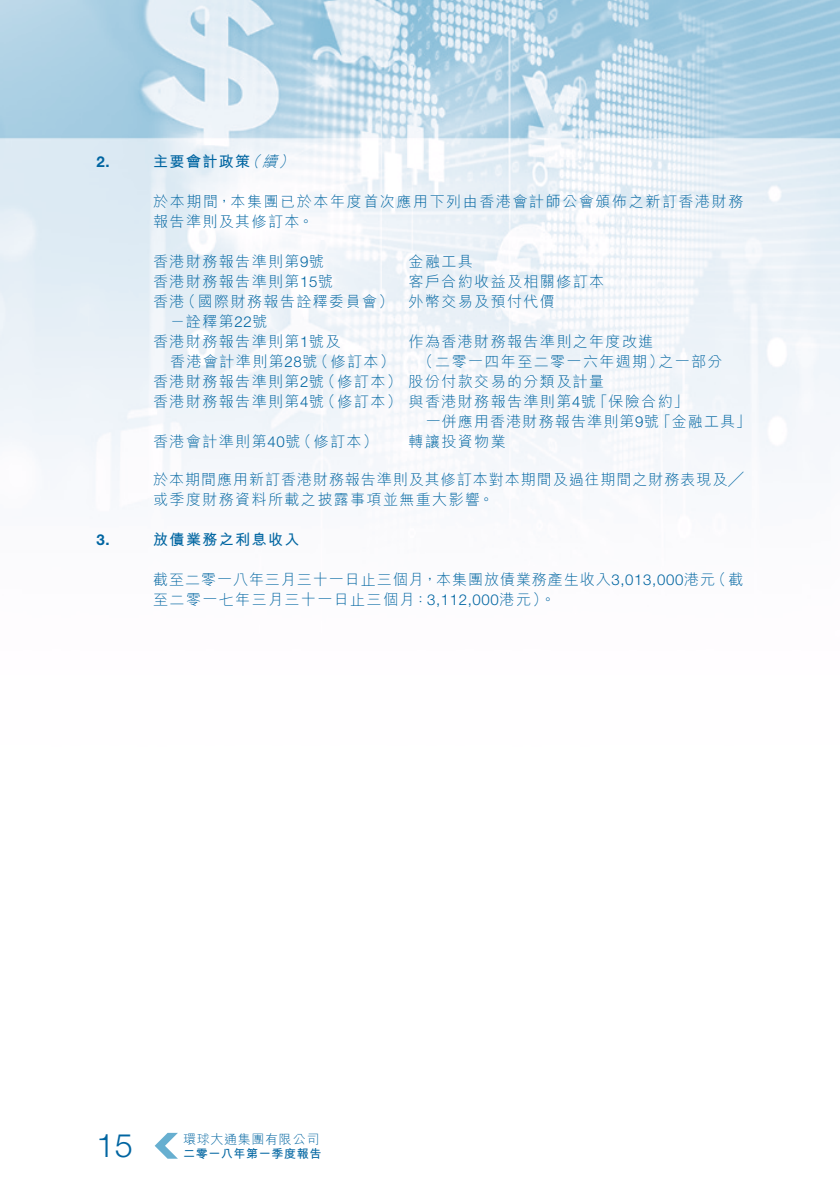
<style>
.page{position:relative;width:840px;height:1191px;background:#fff}
.page>*{position:absolute;margin:0;border:0;box-sizing:border-box;transform-origin:0 0}
.t1{font:300 32.4px "Helvetica Neue LT Std";color:#0065a1}
.Notes{font:300 15px/20px "M Hei HK";letter-spacing:.095em;color:#0065a1}
.Notes-2{font:300 15px/20px "M Hei HK";letter-spacing:.065em;color:#0065a1}
.Notes-3{font:300 15px/20px "M Hei HK";letter-spacing:.075em;color:#0065a1}
.Notes_HD1{font:700 15px "M Hei HK";letter-spacing:.095em;color:#0065a1}
.Notes_HD1-2{font:700 15px "Helvetica Neue LT Std";color:#0065a1}
.t2{font:300 13px "M Hei HK";letter-spacing:.055em;color:#0065a1}
.t3{font:700 12px "M Hei HK";letter-spacing:.055em;color:#0065a1}
.s1{font-weight:300;font-style:italic}
.s2{font-family:"Helvetica Neue LT Std"}
</style>
<div class="page">
<img style="left:0;top:0;width:839px;height:1159px">
<svg style="left:154px;top:1132px;width:24px;height:26px"></svg>
<p class="Notes_HD1-2" style="left:96px;top:152px;width:15px">2.</p>
<p class="Notes_HD1" style="left:153px;top:150px;width:146px">主要會計政策<span class="s1">（續）</span></p>
<p class="Notes" style="left:153px;top:191px;width:591px">於本期間，本集團已於本年度首次應用下列由香港會計師公會頒佈之新訂香港財務報告準則及其修訂本。</p>
<p class="Notes" style="left:153px;top:251px;width:172px">香港財務報告準則第<span class="s2">9</span>號</p>
<p class="Notes" style="left:408px;top:251px;width:66px">金融工具</p>
<p class="Notes" style="left:153px;top:271px;width:181px">香港財務報告準則第<span class="s2">15</span>號</p>
<p class="Notes" style="left:408px;top:271px;width:197px">客戶合約收益及相關修訂本</p>
<p class="Notes" style="left:170px;top:291px;width:225px;text-indent:-17px">香港（國際財務報告詮釋委員會）－詮釋第<span class="s2">22</span>號</p>
<p class="Notes" style="left:408px;top:291px;width:148px">外幣交易及預付代價</p>
<p class="Notes" style="left:170px;top:331px;width:226px;text-indent:-17px">香港財務報告準則第<span class="s2">1</span>號及<br>香港會計準則第<span class="s2">28</span>號（修訂本）</p>
<p class="Notes" style="left:418px;top:331px;width:306px;text-indent:-10px">作為香港財務報告準則之年度改進<br>（二零一四年至二零一六年週期）之一部分</p>
<p class="Notes" style="left:153px;top:371px;width:250px">香港財務報告準則第<span class="s2">2</span>號（修訂本）</p>
<p class="Notes" style="left:408px;top:371px;width:197px">股份付款交易的分類及計量</p>
<p class="Notes" style="left:153px;top:391px;width:250px">香港財務報告準則第<span class="s2">4</span>號（修訂本）</p>
<p class="Notes-3" style="left:425px;top:391px;width:326px;text-indent:-17px">與香港財務報告準則第<span class="s2">4</span>號「保險合約」<br>一併應用香港財務報告準則第<span class="s2">9</span>號「金融工具」</p>
<p class="Notes" style="left:153px;top:431px;width:226px">香港會計準則第<span class="s2">40</span>號（修訂本）</p>
<p class="Notes" style="left:408px;top:431px;width:98px">轉讓投資物業</p>
<p class="Notes-2" style="left:153px;top:469px;width:591px">於本期間應用新訂香港財務報告準則及其修訂本對本期間及過往期間之財務表現及╱或季度財務資料所載之披露事項並無重大影響。</p>
<p class="Notes_HD1-2" style="left:96px;top:530px;width:15px">3.</p>
<p class="Notes_HD1" style="left:153px;top:528px;width:148px">放債業務之利息收入</p>
<p class="Notes-2" style="left:153px;top:569px;width:591px">截至二零一八年三月三十一日止三個月，本集團放債業務產生收入<span class="s2">3,013,000</span>港元（截至二零一七年三月三十一日止三個月：<span class="s2">3,112,000</span>港元）。</p>
<h1 class="t1" style="left:96px;top:1126px;width:38px">15</h1>
<p class="t2" style="left:183px;top:1132px;width:138px">環球大通集團有限公司</p>
<p class="t3" style="left:183px;top:1144px;width:140px">二零一八年第一季度報告</p>
</div>
